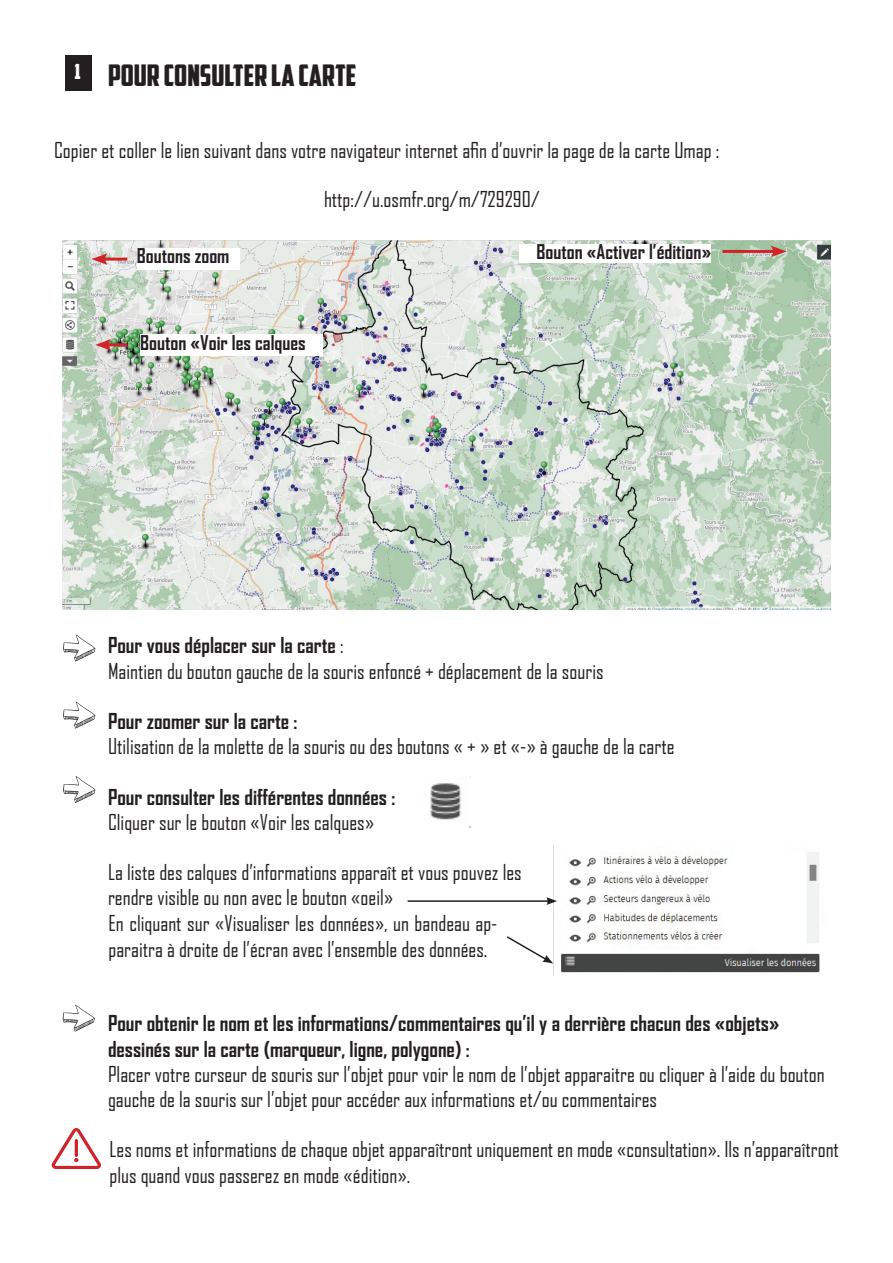
<style>
.page{position:relative;width:893px;height:1263px;background:#fff}
.page>*{position:absolute;margin:0;border:0;box-sizing:border-box;transform-origin:0 0}
.t1{font:30px "American Captain";color:#231f20}
.t2{font:21px/25.2px "Agency FB";color:#231f20}
.t3{font:700 21px/25.2px "Agency FB";color:#231f20}
.t4{font:21px "American Captain";color:#fff}
.t5{font:700 19.5px "Agency FB";color:#231f20}
.s1{font-weight:700}
</style>
<div class="page">
<div style="left:65px;top:55px;width:27px;height:35px;background:#231f20"></div>
<img style="left:63px;top:240px;width:768px;height:369px">
<hr style="left:102px;top:258px;width:25px;height:3px;background:#d1232a">
<svg style="left:92px;top:253px;width:16px;height:12px"></svg>
<div style="left:137px;top:248px;width:102px;height:21px;background:#fff"></div>
<hr style="left:106px;top:343px;width:21px;height:3px;background:#d1232a">
<svg style="left:95px;top:339px;width:16px;height:12px"></svg>
<div style="left:140px;top:335px;width:182px;height:21px;background:#fff"></div>
<hr style="left:723px;top:250px;width:53px;height:3px;background:#d1232a">
<svg style="left:771px;top:246px;width:16px;height:11px"></svg>
<div style="left:519px;top:244px;width:192px;height:19px;background:#fff"></div>
<img style="left:430px;top:783px;width:41px;height:44px">
<img style="left:553px;top:847px;width:267px;height:129px">
<hr style="left:408px;top:900px;width:141px;height:2px;background:#231f20">
<svg style="left:546px;top:897px;width:11px;height:8px"></svg>
<svg style="left:63px;top:634px;width:32px;height:28px"></svg>
<svg style="left:63px;top:702px;width:32px;height:27px"></svg>
<svg style="left:63px;top:776px;width:32px;height:27px"></svg>
<svg style="left:507px;top:936px;width:46px;height:27px"></svg>
<svg style="left:63px;top:1004px;width:32px;height:28px"></svg>
<svg style="left:51px;top:1128px;width:50px;height:41px"></svg>
<p class="t4" style="left:74px;top:58px;width:8px">1</p>
<h1 class="t1" style="left:108px;top:57px;width:250px">POUR CONSULTER LA CARTE</h1>
<p class="t2" style="left:54px;top:137px;width:667px">Copier et coller le lien suivant dans votre navigateur internet afin d’ouvrir la page de la carte Umap :</p>
<p class="t2" style="left:324px;top:186px;width:217px">http://u.osmfr.org/m/729290/</p>
<p class="t5" style="left:137px;top:244px;width:94px">Boutons zoom</p>
<p class="t5" style="left:140px;top:330px;width:167px">Bouton «Voir les calques</p>
<p class="t5" style="left:536px;top:240px;width:176px">Bouton «Activer l’édition»</p>
<p class="t2" style="left:108px;top:632px;width:497px"><span class="s1">Pour vous déplacer sur la carte</span> :<br>Maintien du bouton gauche de la souris enfoncé + déplacement de la souris</p>
<p class="t3" style="left:108px;top:708px;width:191px">Pour zoomer sur la carte :</p>
<p class="t2" style="left:108px;top:733px;width:568px">Utilisation de la molette de la souris ou des boutons « + » et «-» à gauche de la carte</p>
<p class="t3" style="left:108px;top:784px;width:289px">Pour consulter les différentes données :</p>
<p class="t2" style="left:108px;top:809px;width:268px">Cliquer sur le bouton «Voir les calques»</p>
<p class="t2" style="left:108px;top:859px;width:415px">La liste des calques d’informations apparaît et vous pouvez les rendre visible ou non avec le bouton «oeil»</p>
<p class="t2" style="left:108px;top:910px;width:391px">En cliquant sur «Visualiser les données», un bandeau ap&shy;paraitra à droite de l’écran avec l’ensemble des données.</p>
<p class="t3" style="left:108px;top:1010px;width:673px">Pour obtenir le nom et les informations/commentaires qu’il y a derrière chacun des «objets» dessinés sur la carte (marqueur, ligne, polygone) :</p>
<p class="t2" style="left:108px;top:1061px;width:718px">Placer votre curseur de souris sur l’objet pour voir le nom de l’objet apparaitre ou cliquer à l’aide du bouton gauche de la souris sur l’objet pour accéder aux informations et/ou commentaires</p>
<p class="t2" style="left:109px;top:1136px;width:731px">Les noms et informations de chaque objet apparaîtront uniquement en mode «consultation». Ils n’apparaîtront plus quand vous passerez en mode «édition».</p>
</div>
